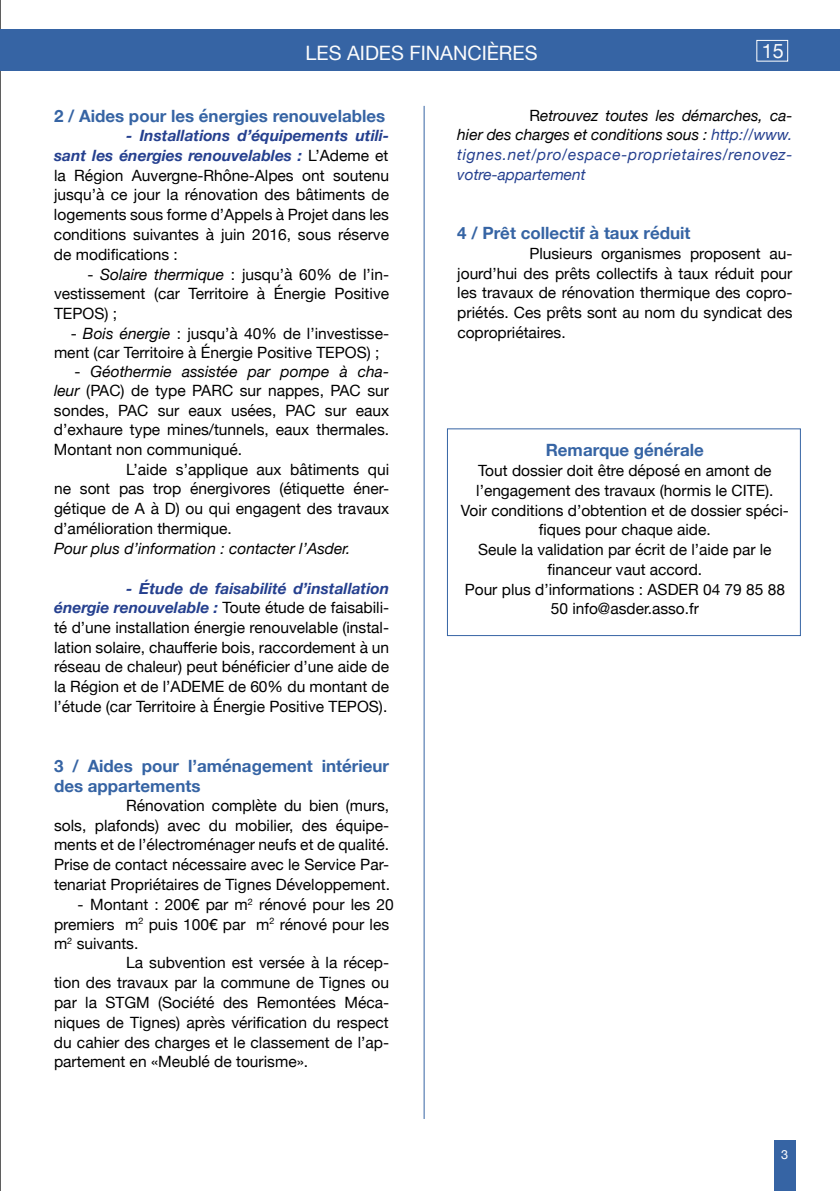
<style>
.page{position:relative;width:840px;height:1191px;background:#fff}
.page>*{position:absolute;margin:0;border:0;box-sizing:border-box;transform-origin:0 0}
.t1{font:19.8px "Helvetica Neue";color:#fcfcfc}
.t2{font:700 17px/19.8px "Helvetica Neue";color:#3664a4}
.t3{font:15.6px/19.8px "Helvetica Neue";color:#000;text-align:justify}
.t4{font:italic 15.6px/19.8px "Helvetica Neue";letter-spacing:.04em;color:#25408f;text-align:justify}
.t5{font:italic 15.6px "Helvetica Neue";color:#000}
.t6{font:12.6px "Helvetica Neue";color:#fff}
.s1{font-weight:700;font-style:italic;color:#25408f}
.s2{font-style:italic}
.s3{font-style:normal}
.s4{font-style:normal;color:#000}
.s5{color:#000}
</style>
<div class="page">
<div style="left:773px;top:1140px;width:21px;height:51px;background:#3664a4"></div>
<hr style="left:0;top:0;width:1px;height:1191px;background:#000">
<div style="left:0;top:29px;width:839px;height:42px;background:#3664a4"></div>
<hr style="left:423px;top:106px;width:1px;height:1013px;background:#3664a4">
<div style="left:446px;top:428px;width:354px;height:208px;border:1px solid #3664a4"></div>
<p class="t1" style="left:305px;top:38px;width:233px">LES AIDES FINANCIÈRES</p>
<p class="t1" style="left:761px;top:37px;width:24px">15</p>
<p class="t2" style="left:54px;top:107px;width:332px">2 / Aides pour les énergies renouvelables</p>
<p class="t3" style="left:54px;top:127px;width:336px;text-indent:72px"><span class="s1">- Installations d’équipements utili&shy;sant les énergies renouvelables :</span> L’Ademe et la Région Auvergne-Rhône-Alpes ont soutenu jusqu’à ce jour la rénovation des bâtiments de logements sous forme d’Appels à Projet dans les conditions suivantes à juin 2016, sous réserve de modifications :</p>
<p class="t3" style="left:54px;top:266px;width:336px;line-height:19.2px;text-indent:33px">- <span class="s2">Solaire thermique</span> : jusqu’à 60% de l’in&shy;vestissement (car Territoire à Énergie Positive TEPOS) ;</p>
<p class="t3" style="left:54px;top:325px;width:336px;line-height:18.8px;text-indent:17px">- <span class="s2">Bois énergie</span> : jusqu’à 40% de l’investisse&shy;ment (car Territoire à Énergie Positive TEPOS) ;</p>
<p class="t5" style="left:74px;top:360px;width:316px"><span class="s3">-</span> Géothermie assistée par pompe à cha-</p>
<p class="t3" style="left:54px;top:382px;width:336px"><span class="s2">leur</span> (PAC) de type PARC sur nappes, PAC sur</p>
<p class="t3" style="left:54px;top:401px;width:336px">sondes, PAC sur eaux usées, PAC sur eaux</p>
<p class="t3" style="left:54px;top:421px;width:336px">d’exhaure type mines/tunnels, eaux thermales.</p>
<p class="t3" style="left:54px;top:440px;width:189px">Montant non communiqué.</p>
<p class="t3" style="left:126px;top:460px;width:264px">L’aide s’applique aux bâtiments qui</p>
<p class="t3" style="left:54px;top:480px;width:336px">ne sont pas trop énergivores (étiquette éner-</p>
<p class="t3" style="left:54px;top:500px;width:336px">gétique de A à D) ou qui engagent des travaux</p>
<p class="t3" style="left:54px;top:519px;width:179px">d’amélioration thermique.</p>
<p class="t5" style="left:54px;top:537px;width:298px">Pour plus d’information : contacter l’Asder.</p>
<p class="t3" style="left:54px;top:579px;width:336px;text-indent:72px"><span class="s1">- Étude de faisabilité d’installation énergie renouvelable :</span> Toute étude de faisabili&shy;té d’une installation énergie renouvelable (instal&shy;lation solaire, chaufferie bois, raccordement à un réseau de chaleur) peut bénéficier d’une aide de la Région et de l’ADEME de 60% du montant de l’étude (car Territoire à Énergie Positive TEPOS).</p>
<p class="t2" style="left:54px;top:757px;width:336px">3 / Aides pour l’aménagement intérieur des appartements</p>
<p class="t3" style="left:54px;top:796px;width:337px;text-indent:72px">Rénovation complète du bien (murs, sols, plafonds) avec du mobilier, des équipe&shy;ments et de l’électroménager neufs et de qualité.<br>Prise de contact nécessaire avec le Service Par&shy;tenariat Propriétaires de Tignes Développement.</p>
<p class="t3" style="left:78px;top:895px;width:317px">- Montant : 200€ par m<sup>2</sup> rénové pour les 20</p>
<p class="t3" style="left:54px;top:915px;width:336px">premiers m<sup>2</sup> puis 100€ par m<sup>2</sup> rénové pour les</p>
<p class="t3" style="left:54px;top:934px;width:86px">m<sup>2</sup> suivants.</p>
<p class="t3" style="left:126px;top:953px;width:264px">La subvention est versée à la récep-</p>
<p class="t3" style="left:54px;top:973px;width:336px">tion des travaux par la commune de Tignes ou</p>
<p class="t3" style="left:54px;top:993px;width:336px">par la STGM (Société des Remontées Méca-</p>
<p class="t3" style="left:54px;top:1013px;width:336px">niques de Tignes) après vérification du respect</p>
<p class="t3" style="left:54px;top:1033px;width:336px">du cahier des charges et le classement de l’ap-</p>
<p class="t3" style="left:54px;top:1052px;width:255px">partement en «Meublé de tourisme».</p>
<p class="t4" style="left:457px;top:106px;width:336px;text-indent:72px"><span class="s4">R</span><span class="s5">etrouvez toutes les démarches, ca&shy;hier des charges et conditions sous :</span> http://www. tignes.net/pro/espace-proprietaires/renovez&shy;votre-appartement</p>
<p class="t2" style="left:457px;top:224px;width:235px">4 / Prêt collectif à taux réduit</p>
<p class="t3" style="left:457px;top:244px;width:336px;text-indent:72px">Plusieurs organismes proposent au&shy;jourd’hui des prêts collectifs à taux réduit pour les travaux de rénovation thermique des copro&shy;priétés. Ces prêts sont au nom du syndicat des copropriétaires.</p>
<p class="t2" style="left:545px;top:441px;width:160px">Remarque générale</p>
<p class="t3" style="left:460px;top:461px;width:329px;text-align:center">Tout dossier doit être déposé en amont de l’engagement des travaux (hormis le CITE).<br>Voir conditions d’obtention et de dossier spéci&shy;fiques pour chaque aide.<br>Seule la validation par écrit de l’aide par le financeur vaut accord.<br>Pour plus d’informations : ASDER 04 79 85 88<br>50 info@asder.asso.fr</p>
<p class="t6" style="left:780px;top:1145px;width:9px">3</p>
</div>
